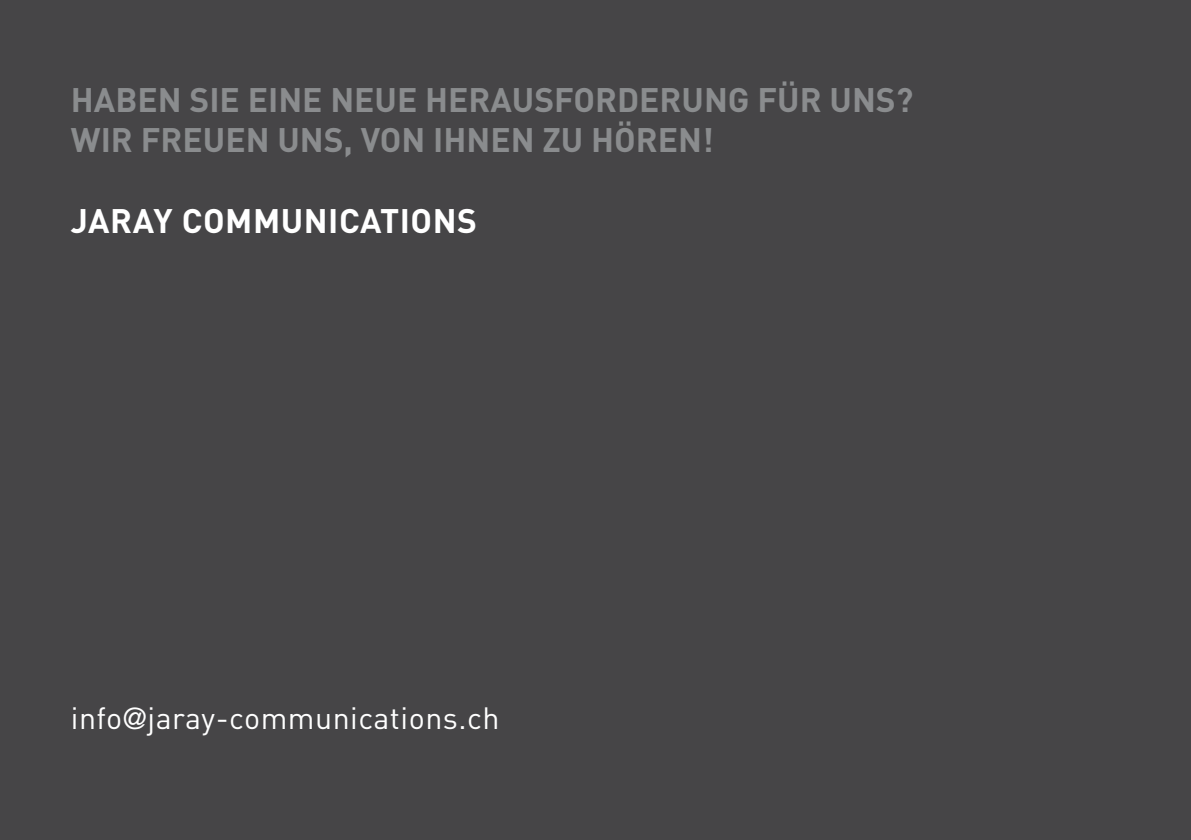
<style>
.page{position:relative;width:1191px;height:840px;background:#fff}
.page>*{position:absolute;margin:0;border:0;box-sizing:border-box;transform-origin:0 0}
.t1{font:700 33.6px/40.4px "DIN";color:#8a8c8e}
.t2{font:700 33.6px "DIN";letter-spacing:.015em;color:#fff}
.t3{font:30.4px "DIN";letter-spacing:.015em;color:#fff}
.s1{font-family:"Frutiger";font-weight:300}
</style>
<div class="page">
<div style="left:0;top:0;width:1191px;height:839px;background:#464547"></div>
<p class="t1" style="left:71px;top:78px;width:844px">HABEN SI E EINE NEUE H ERAUSFORDERUNG FÜR UNS?<br>WI R FREUEN UNS, VON IHNEN ZU HÖREN!</p>
<p class="t2" style="left:71px;top:198px;width:408px">JARAY COMMUNICATIONS</p>
<p class="t3" style="left:71px;top:698px;width:430px">info<span class="s1">@</span>jaray-communications.ch</p>
</div>
